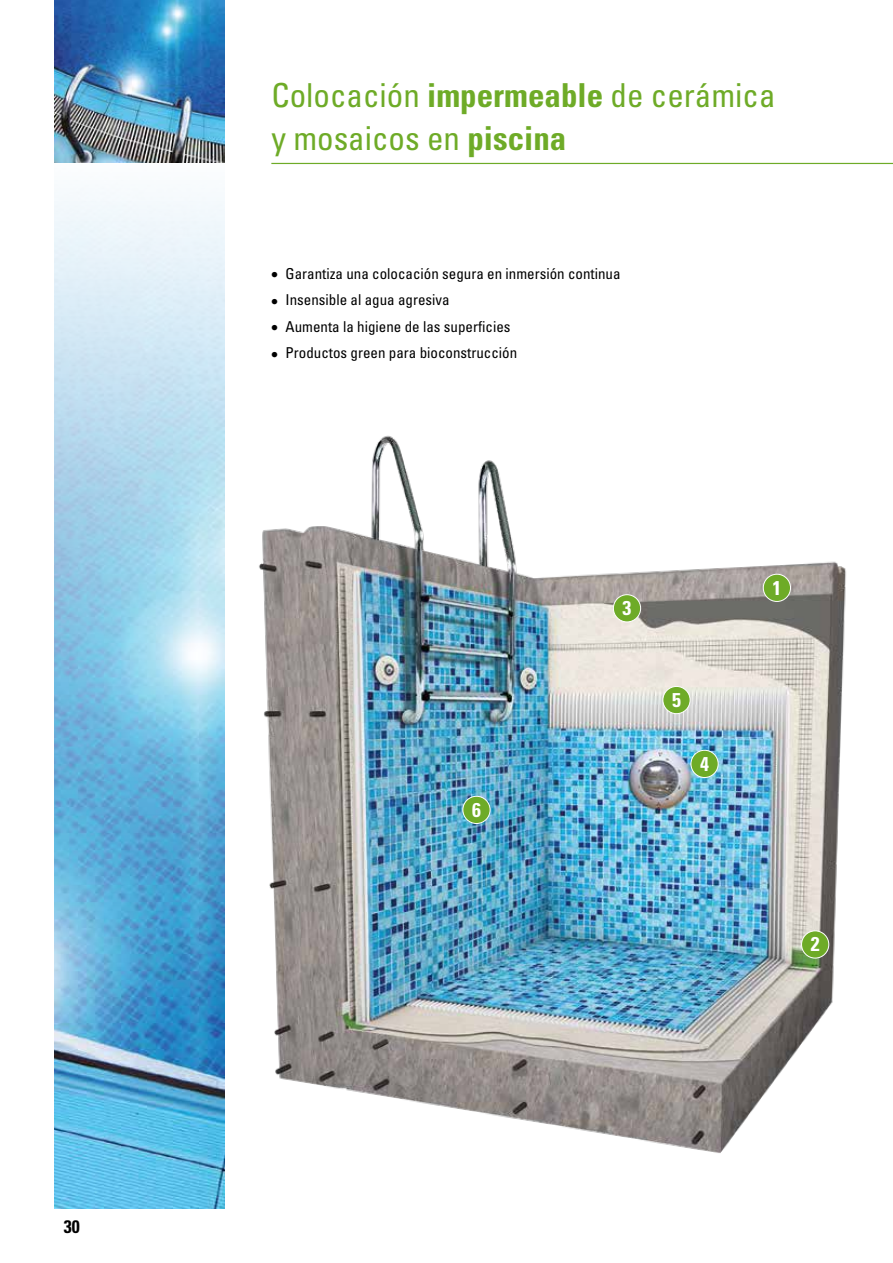
<style>
.page{position:relative;width:893px;height:1263px;background:#fff}
.page>*{position:absolute;margin:0;border:0;box-sizing:border-box;transform-origin:0 0}
.t1{font:condensed 33px/43.5px "Univers LT Std";color:#6eab27}
.t2{font:700 condensed 19.95px "Univers LT Std";color:#fff}
.t3{font:700 condensed 18px "Univers LT Std";color:#000}
.t4{font:condensed 15px "Univers LT Std";color:#000}
.s1{font-weight:700}
</style>
<div class="page">
<img style="left:224px;top:376px;width:622px;height:833px">
<img style="left:54px;top:192px;width:170px;height:1017px">
<img style="left:54px;top:0;width:170px;height:163px">
<hr style="left:271px;top:163px;width:622px;height:1px;background:#6eab27">
<div style="left:763px;top:574px;width:27px;height:27px;background:#6eab27;border-radius:50%"></div>
<div style="left:763px;top:574px;width:28px;height:28px;border:1px solid #fff;border-radius:50%"></div>
<div style="left:801px;top:931px;width:28px;height:27px;background:#6eab27;border-radius:50%"></div>
<div style="left:801px;top:930px;width:28px;height:28px;border:1px solid #fff;border-radius:50%"></div>
<div style="left:613px;top:595px;width:28px;height:27px;background:#6eab27;border-radius:50%"></div>
<div style="left:613px;top:594px;width:28px;height:28px;border:1px solid #fff;border-radius:50%"></div>
<div style="left:663px;top:686px;width:27px;height:28px;background:#6eab27;border-radius:50%"></div>
<div style="left:662px;top:686px;width:28px;height:28px;border:1px solid #fff;border-radius:50%"></div>
<div style="left:691px;top:750px;width:27px;height:27px;background:#6eab27;border-radius:50%"></div>
<div style="left:690px;top:750px;width:29px;height:28px;border:1px solid #fff;border-radius:50%"></div>
<div style="left:463px;top:796px;width:27px;height:27px;background:#6eab27;border-radius:50%"></div>
<div style="left:462px;top:796px;width:28px;height:28px;border:1px solid #fff;border-radius:50%"></div>
<p class="t3" style="left:64px;top:1216px;width:17px">30</p>
<h1 class="t1" style="left:271px;top:73px;width:506px">Colocación <span class="s1">impermeable</span> de cerámica y mosaicos en <span class="s1">piscina</span></h1>
<p class="t4" style="left:271px;top:264px;width:351px"><span class="s1">•</span> Garantiza una colocación segura en inmersión continua</p>
<p class="t4" style="left:271px;top:290px;width:180px"><span class="s1">•</span> Insensible al agua agresiva</p>
<p class="t4" style="left:271px;top:317px;width:241px"><span class="s1">•</span> Aumenta la higiene de las superficies</p>
<p class="t4" style="left:271px;top:343px;width:247px"><span class="s1">•</span> Productos green para bioconstrucción</p>
<h2 class="t2" style="left:472px;top:797px;width:10px">6</h2>
<h2 class="t2" style="left:623px;top:596px;width:10px">3</h2>
<h2 class="t2" style="left:672px;top:687px;width:10px">5</h2>
<h2 class="t2" style="left:700px;top:751px;width:10px">4</h2>
<h2 class="t2" style="left:772px;top:575px;width:10px">1</h2>
<h2 class="t2" style="left:811px;top:932px;width:10px">2</h2>
</div>
